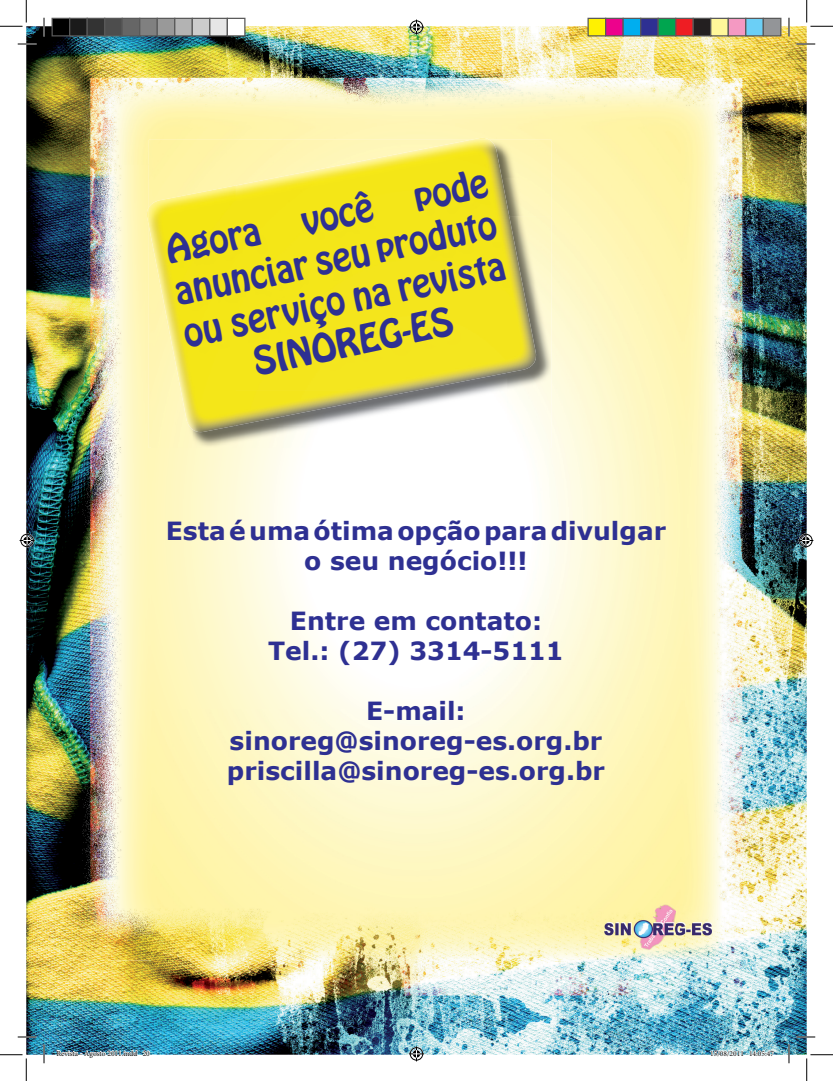
<style>
.page{position:relative;width:833px;height:1081px;background:#fff}
.page>*{position:absolute;margin:0;border:0;box-sizing:border-box;transform-origin:0 0}
.t1{font:35px/42.5px "Hobo Std";color:#2e3092;text-align:center}
.t2{font:700 25px/30px "Verdana";color:#2e3092;text-align:center}
.t3{font:7.5px "Minion Pro";color:#000}
</style>
<div class="page">
<img style="left:26px;top:26px;width:780px;height:1028px">
<img style="left:108px;top:81px;width:615px;height:83px">
<img style="left:108px;top:164px;width:43px;height:796px">
<img style="left:548px;top:164px;width:175px;height:796px">
<img style="left:151px;top:447px;width:397px;height:513px">
<img style="left:604px;top:901px;width:107px;height:52px">
<img style="left:538px;top:140px;width:13px;height:38px">
<img style="left:538px;top:178px;width:13px;height:38px">
<img style="left:149px;top:432px;width:44px;height:15px">
<img style="left:507px;top:216px;width:44px;height:231px">
<img style="left:283px;top:391px;width:224px;height:56px">
<img style="left:193px;top:425px;width:90px;height:22px">
<img style="left:146px;top:138px;width:343px;height:88px">
<img style="left:235px;top:140px;width:303px;height:251px">
<img style="left:149px;top:185px;width:86px;height:247px">
<img style="left:235px;top:390px;width:182px;height:35px">
<svg style="left:18px;top:43px;width:18px;height:2px"></svg>
<svg style="left:796px;top:43px;width:18px;height:2px"></svg>
<svg style="left:18px;top:1035px;width:18px;height:2px"></svg>
<svg style="left:796px;top:1035px;width:18px;height:2px"></svg>
<svg style="left:43px;top:18px;width:2px;height:18px"></svg>
<svg style="left:43px;top:1044px;width:2px;height:18px"></svg>
<svg style="left:787px;top:18px;width:2px;height:18px"></svg>
<svg style="left:787px;top:1044px;width:2px;height:18px"></svg>
<svg style="left:0;top:0;width:27px;height:27px"></svg>
<svg style="left:0;top:1054px;width:27px;height:26px"></svg>
<svg style="left:806px;top:0;width:26px;height:27px"></svg>
<svg style="left:806px;top:1054px;width:26px;height:26px"></svg>
<svg style="left:409px;top:20px;width:15px;height:15px"></svg>
<svg style="left:409px;top:1045px;width:15px;height:15px"></svg>
<svg style="left:20px;top:533px;width:15px;height:15px"></svg>
<svg style="left:797px;top:533px;width:15px;height:15px"></svg>
<div style="left:52px;top:18px;width:18px;height:18px;background:#000"></div>
<div style="left:51px;top:18px;width:19px;height:18px;border:1px solid #595959"></div>
<div style="left:70px;top:18px;width:17px;height:18px;background:#1a1a1a"></div>
<div style="left:69px;top:18px;width:19px;height:18px;border:1px solid #595959"></div>
<div style="left:87px;top:18px;width:18px;height:18px;background:#333"></div>
<div style="left:86px;top:18px;width:19px;height:18px;border:1px solid #595959"></div>
<div style="left:105px;top:18px;width:17px;height:18px;background:#4d4d4d"></div>
<div style="left:104px;top:18px;width:19px;height:18px;border:1px solid #595959"></div>
<div style="left:122px;top:18px;width:18px;height:18px;background:#666"></div>
<div style="left:121px;top:18px;width:19px;height:18px;border:1px solid #595959"></div>
<div style="left:140px;top:18px;width:17px;height:18px;background:#808080"></div>
<div style="left:139px;top:18px;width:19px;height:18px;border:1px solid #595959"></div>
<div style="left:157px;top:18px;width:18px;height:18px;background:#999"></div>
<div style="left:156px;top:18px;width:19px;height:18px;border:1px solid #595959"></div>
<div style="left:175px;top:18px;width:17px;height:18px;background:#b3b3b3"></div>
<div style="left:174px;top:18px;width:19px;height:18px;border:1px solid #595959"></div>
<div style="left:192px;top:18px;width:18px;height:18px;background:#ccc"></div>
<div style="left:191px;top:18px;width:19px;height:18px;border:1px solid #595959"></div>
<div style="left:210px;top:18px;width:17px;height:18px;background:#e6e6e6"></div>
<div style="left:209px;top:18px;width:19px;height:18px;border:1px solid #595959"></div>
<div style="left:227px;top:18px;width:18px;height:18px;background:#fff"></div>
<div style="left:226px;top:18px;width:19px;height:18px;border:1px solid #595959"></div>
<div style="left:587px;top:18px;width:18px;height:18px;background:#fff101"></div>
<div style="left:587px;top:18px;width:19px;height:18px;border:1px solid #595959"></div>
<div style="left:605px;top:18px;width:17px;height:18px;background:#ed028c"></div>
<div style="left:604px;top:18px;width:19px;height:18px;border:1px solid #595959"></div>
<div style="left:622px;top:18px;width:18px;height:18px;background:#00aeef"></div>
<div style="left:622px;top:18px;width:19px;height:18px;border:1px solid #595959"></div>
<div style="left:640px;top:18px;width:17px;height:18px;background:#2e3092"></div>
<div style="left:639px;top:18px;width:19px;height:18px;border:1px solid #595959"></div>
<div style="left:657px;top:18px;width:18px;height:18px;background:#00a54f"></div>
<div style="left:657px;top:18px;width:19px;height:18px;border:1px solid #595959"></div>
<div style="left:675px;top:18px;width:17px;height:18px;background:#ee1d23"></div>
<div style="left:674px;top:18px;width:19px;height:18px;border:1px solid #595959"></div>
<div style="left:692px;top:18px;width:18px;height:18px;background:#231f20"></div>
<div style="left:692px;top:18px;width:19px;height:18px;border:1px solid #595959"></div>
<div style="left:710px;top:18px;width:17px;height:18px;background:#fff79a"></div>
<div style="left:709px;top:18px;width:19px;height:18px;border:1px solid #595959"></div>
<div style="left:727px;top:18px;width:18px;height:18px;background:#f499c2"></div>
<div style="left:727px;top:18px;width:19px;height:18px;border:1px solid #595959"></div>
<div style="left:745px;top:18px;width:17px;height:18px;background:#6bcff6"></div>
<div style="left:744px;top:18px;width:19px;height:18px;border:1px solid #595959"></div>
<div style="left:762px;top:18px;width:18px;height:18px;background:#939598"></div>
<div style="left:762px;top:18px;width:19px;height:18px;border:1px solid #595959"></div>
<svg style="left:56px;top:1048px;width:94px;height:7px"></svg>
<svg style="left:710px;top:1049px;width:33px;height:6px"></svg>
<svg style="left:749px;top:1049px;width:24px;height:6px"></svg>
<h1 class="t1" style="left:162px;top:230px;width:329px;rotate:-12deg">Agora você pode anunciar seu produto ou serviço na revista<br>SINOREG-ES</h1>
<p class="t2" style="left:166px;top:515px;width:501px">Esta é uma ótima opção para divulgar o seu negócio!!!</p>
<p class="t2" style="left:268px;top:605px;width:297px">Entre em contato:<br>Tel.: (27) 3314-5111</p>
<p class="t2" style="left:227px;top:695px;width:379px">E-mail: sinoreg@sinoreg-es.org.br priscilla@sinoreg-es.org.br</p>
<p class="t3" style="left:56px;top:1047px;width:95px">Revista - Agosto 2011.indd 20</p>
<p class="t3" style="left:709px;top:1047px;width:65px">15/08/2011 14:05:47</p>
</div>
